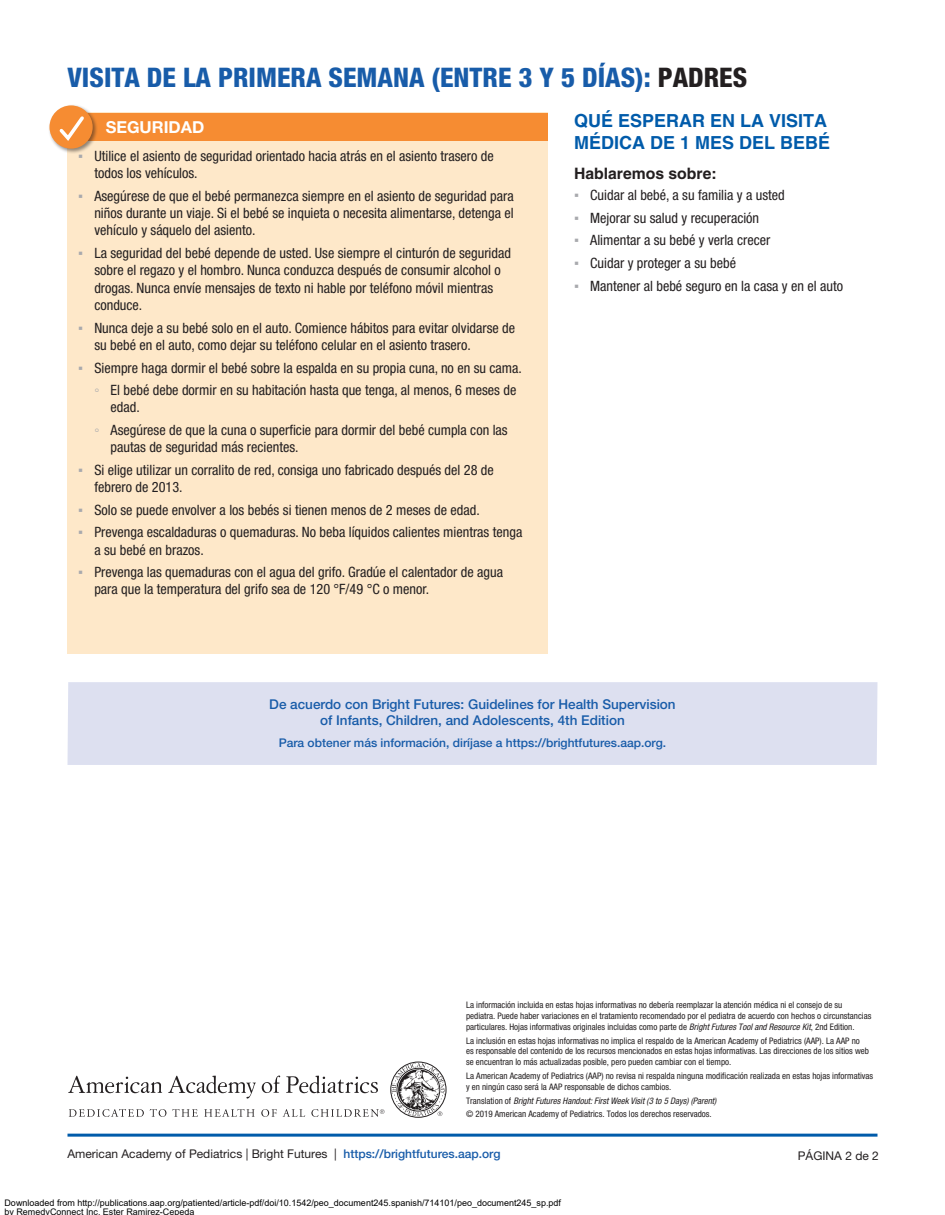
<style>
.page{position:relative;width:945px;height:1215px;background:#fff}
.page>*{position:absolute;margin:0;border:0;box-sizing:border-box;transform-origin:0 0}
.heading{font:800 condensed 27px "Helvetica Neue LT Std";color:#185ca9}
.subhead{font:700 18px/21.6px "Helvetica LT Std";color:#005baa}
.New_White_heads{font:700 16.5px "Helvetica Neue LT Std";color:#fff}
.subhead-2{font:700 15.75px "Helvetica LT Std";color:#231f20}
.t1{font:condensed 14.25px/17.4px "Helvetica Neue";color:#231f20}
.New_White_heads-2{font:500 13.5px/16.5px "Helvetica Neue LT Std";color:#185ca9;text-align:center}
.list_helv{font:12px "Helvetica Neue";color:#231f20}
.New_White_heads-3{font:500 12px "Helvetica Neue LT Std";color:#185ca9}
.t2{font:condensed 9px/10.8px "Helvetica Neue LT Pro";color:#231f20}
.t3{font:9px/9px "Arial";color:#000}
.t4{font:italic condensed 9px "Helvetica Neue";color:#231f20}
.s1{color:#231f20}
.s2{font-family:"Arial";font-stretch:normal;color:#a8a9ad}
.s3{font-family:"Arial Narrow";font-stretch:normal;color:#a8a9ad}
.s4{font-family:"Helvetica Neue";font-style:italic}
.s5{font-family:"Helvetica Neue LT Pro";font-style:normal}
.s6{font-family:"Helvetica Neue LT Std";font-weight:500;color:#185ca9}
.s7{font-style:inherit}
</style>
<div class="page">
<svg style="left:262px;top:1075px;width:18px;height:18px"></svg>
<svg style="left:286px;top:1076px;width:92px;height:17px"></svg>
<svg style="left:68px;top:1075px;width:94px;height:18px"></svg>
<svg style="left:168px;top:1075px;width:88px;height:24px"></svg>
<svg style="left:69px;top:1109px;width:75px;height:8px"></svg>
<svg style="left:150px;top:1109px;width:16px;height:8px"></svg>
<svg style="left:172px;top:1109px;width:26px;height:8px"></svg>
<svg style="left:204px;top:1109px;width:51px;height:8px"></svg>
<svg style="left:261px;top:1109px;width:16px;height:8px"></svg>
<svg style="left:283px;top:1109px;width:22px;height:8px"></svg>
<svg style="left:391px;top:1063px;width:54px;height:53px"></svg>
<svg style="left:311px;top:1109px;width:73px;height:8px"></svg>
<hr style="left:68px;top:1134px;width:810px;height:3px;background:#005baa">
<div style="left:67px;top:113px;width:481px;height:541px;background:#fee8c9"></div>
<div style="left:67px;top:113px;width:481px;height:28px;background:#f68c32"></div>
<div style="left:48px;top:104px;width:50px;height:50px;background:#231f20;opacity:.5"></div>
<div style="left:50px;top:105px;width:43px;height:44px;background:#f68c32;border-radius:50%"></div>
<svg style="left:59px;top:116px;width:25px;height:25px"></svg>
<div style="left:68px;top:682px;width:810px;height:83px;background:#dde0f0"></div>
<p class="heading" style="left:68px;top:60px;width:681px">VISITA DE LA PRIMERA SEMANA (ENTRE 3 Y 5 DÍAS): <span class="s1">PADRES</span></p>
<p class="New_White_heads" style="left:106px;top:117px;width:100px">SEGURIDAD</p>
<p class="t1" style="left:94px;top:147px;width:401px;text-indent:-16px"><span class="s2">▪</span> Utilice el asiento de seguridad orientado hacia atrás en el asiento trasero de todos los vehículos.</p>
<p class="t1" style="left:94px;top:187px;width:421px;text-align:justify;text-indent:-16px"><span class="s2">▪</span> Asegúrese de que el bebé permanezca siempre en el asiento de seguridad para niños durante un viaje. Si el bebé se inquieta o necesita alimentarse, detenga el vehículo y sáquelo del asiento.</p>
<p class="t1" style="left:94px;top:244px;width:418px;text-indent:-16px"><span class="s2">▪</span> La seguridad del bebé depende de usted. Use siempre el cinturón de seguridad sobre el regazo y el hombro. Nunca conduzca después de consumir alcohol o drogas. Nunca envíe mensajes de texto ni hable por teléfono móvil mientras conduce.</p>
<p class="t1" style="left:94px;top:319px;width:422px;text-indent:-16px"><span class="s2">▪</span> Nunca deje a su bebé solo en el auto. Comience hábitos para evitar olvidarse de su bebé en el auto, como dejar su teléfono celular en el asiento trasero.</p>
<p class="t1" style="left:78px;top:359px;width:445px"><span class="s2">▪</span> Siempre haga dormir el bebé sobre la espalda en su propia cuna, no en su cama.</p>
<p class="t1" style="left:111px;top:381px;width:407px;text-indent:-16px"><span class="s3">◦</span> El bebé debe dormir en su habitación hasta que tenga, al menos, 6 meses de edad.</p>
<p class="t1" style="left:111px;top:421px;width:399px;text-indent:-16px"><span class="s3">◦</span> Asegúrese de que la cuna o superficie para dormir del bebé cumpla con las pautas de seguridad más recientes.</p>
<p class="t1" style="left:94px;top:461px;width:401px;text-indent:-16px"><span class="s2">▪</span> Si elige utilizar un corralito de red, consiga uno fabricado después del 28 de febrero de 2013.</p>
<p class="t1" style="left:78px;top:501px;width:403px"><span class="s2">▪</span> Solo se puede envolver a los bebés si tienen menos de 2 meses de edad.</p>
<p class="t1" style="left:94px;top:523px;width:429px;text-indent:-16px"><span class="s2">▪</span> Prevenga escaldaduras o quemaduras. No beba líquidos calientes mientras tenga a su bebé en brazos.</p>
<p class="t1" style="left:94px;top:563px;width:410px;text-indent:-16px"><span class="s2">▪</span> Prevenga las quemaduras con el agua del grifo. Gradúe el calentador de agua para que la temperatura del grifo sea de 120 °F/49 °C o menor.</p>
<p class="subhead" style="left:574px;top:110px;width:258px">QUÉ ESPERAR EN LA VISITA<br>MÉDICA DE 1 MES DEL BEBÉ</p>
<p class="subhead-2" style="left:574px;top:163px;width:144px">Hablaremos sobre:</p>
<p class="t1" style="left:574px;top:186px;width:212px"><span class="s2">▪</span> Cuidar al bebé, a su familia y a usted</p>
<p class="t1" style="left:574px;top:209px;width:187px"><span class="s2">▪</span> Mejorar su salud y recuperación</p>
<p class="t1" style="left:574px;top:232px;width:198px"><span class="s2">▪</span> Alimentar a su bebé y verla crecer</p>
<p class="t1" style="left:574px;top:254px;width:164px"><span class="s2">▪</span> Cuidar y proteger a su bebé</p>
<p class="t1" style="left:574px;top:277px;width:271px"><span class="s2">▪</span> Mantener al bebé seguro en la casa y en el auto</p>
<p class="New_White_heads-2" style="left:269px;top:695px;width:408px">De acuerdo con Bright Futures: Guidelines for Health Supervision of Infants, Children, and Adolescents, 4th Edition</p>
<p class="New_White_heads-3" style="left:279px;top:736px;width:389px">Para obtener más información, diríjase a https://brightfutures.aap.org.</p>
<p class="t2" style="left:466px;top:999px;width:407px">La información incluida en estas hojas informativas no debería reemplazar la atención médica ni el consejo de su pediatra. Puede haber variaciones en el tratamiento recomendado por el pediatra de acuerdo con hechos o circunstancias particulares. Hojas informativas originales incluidas como parte de <span class="s4">Bright Futures Tool and Resource Kit</span>, 2nd Edition.</p>
<p class="t2" style="left:466px;top:1035px;width:405px">La inclusión en estas hojas informativas no implica el respaldo de la American Academy of Pediatrics (AAP). La AAP no es responsable del contenido de los recursos mencionados en estas hojas informativas. Las direcciones de los sitios web se encuentran lo más actualizadas posible, pero pueden cambiar con el tiempo.</p>
<p class="t2" style="left:466px;top:1070px;width:409px">La American Academy of Pediatrics (AAP) no revisa ni respalda ninguna modificación realizada en estas hojas informativas y en ningún caso será la AAP responsable de dichos cambios.</p>
<p class="t4" style="left:466px;top:1095px;width:252px"><span class="s5">Translation of</span> Bright Futures Handout: First Week Visit (3 to 5 Days) (Parent)</p>
<p class="t2" style="left:466px;top:1109px;width:247px">© 2019 American Academy of Pediatrics. Todos los derechos reservados.</p>
<p class="list_helv" style="left:68px;top:1147px;width:434px">American Academy of Pediatrics | Bright Futures | <span class="s6">https://brightfutures.aap.org</span></p>
<p class="list_helv" style="left:798px;top:1149px;width:83px">PÁGINA <span class="s7">2</span> de 2</p>
<p class="t3" style="left:4px;top:1199px;width:558px">Downloaded from http://publications.aap.org/patiented/article-pdf/doi/10.1542/peo_document245.spanish/714101/peo_document245_sp.pdf by RemedyConnect Inc Ester Ramirez-Cepeda</p>
</div>
